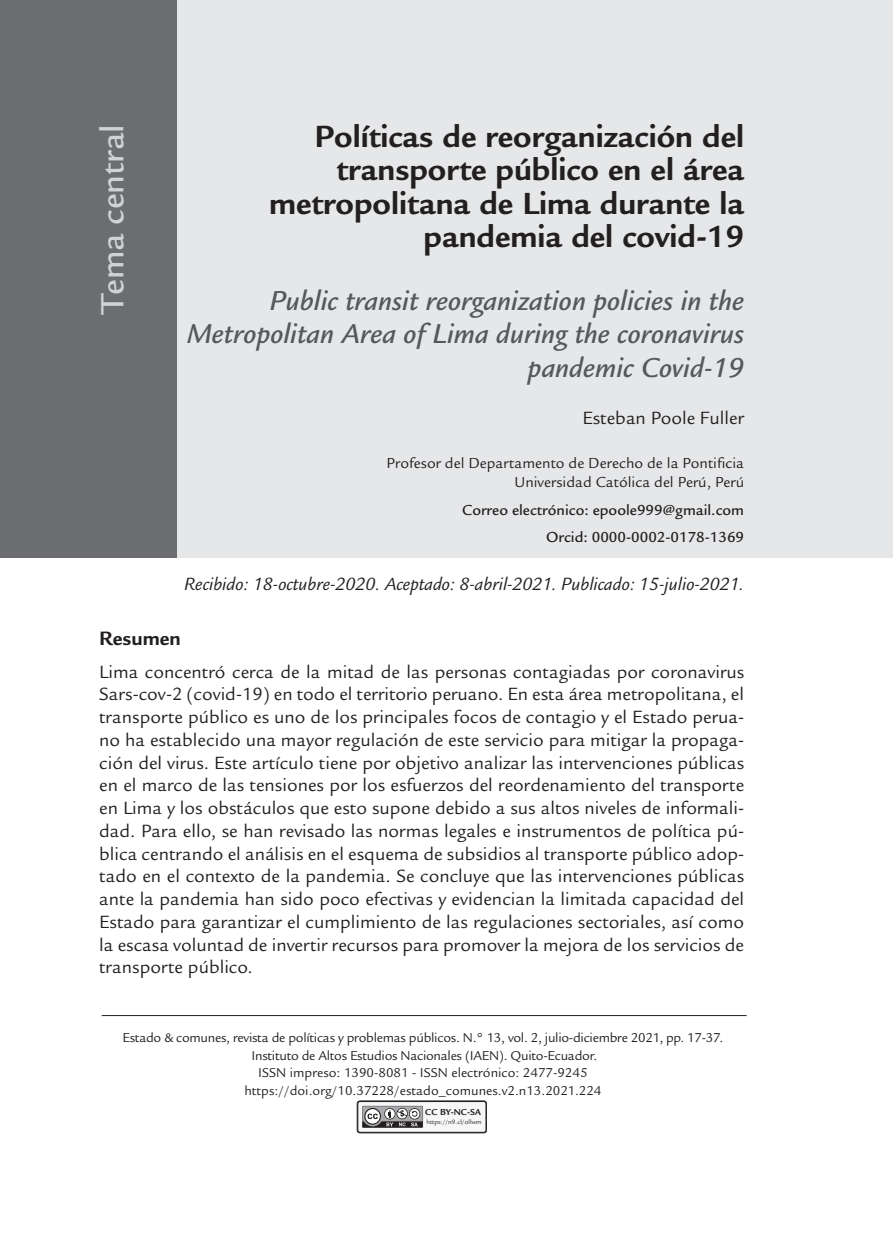
<style>
.page{position:relative;width:893px;height:1241px;background:#fff}
.page>*{position:absolute;margin:0;border:0;box-sizing:border-box;transform-origin:0 0}
.t1{font:500 35px "Legacy Sans Std";color:#d1d2d4}
.Título_1{font:700 33.25px/33.2px "Legacy Sans Std";color:#231f20;text-align:right}
.Titulo_Ingles{font:italic 500 29.75px/33.2px "Legacy Sans Std";color:#57585a;text-align:right}
.subtitulo_1{font:700 21px "Legacy Sans Std";color:#231f20}
.Básico_primero{font:19.25px/22.8px "Legacy Sans Std";color:#231f20;text-align:justify}
.Recibido{font:italic 19.25px "Legacy Sans Std";color:#231f20}
.Autor_tema{font:19.25px "Legacy Sans Std";color:#231f20}
.Cargo_tema{font:15.75px/18.9px "Legacy Sans Std";color:#231f20;text-align:right}
.Correo_Tema{font:500 15.75px "Legacy Sans Std";color:#231f20}
.Orcid_Tema{font:500 15.75px "Legacy Sans Std";color:#231f20}
.Básico_primero-2{font:14px "Legacy Sans Std";letter-spacing:-.02em;color:#231f20}
.Básico_primero-3{font:14px "Legacy Sans Std";color:#231f20}
.t2{font:700 9.45px "Legacy Sans Std";letter-spacing:-.005em;color:#231f20}
.t3{font:6.83px "Legacy Sans Std";color:#231f20}
</style>
<div class="page">
<div style="left:52px;top:0;width:841px;height:558px;background:#e6e7e9"></div>
<div style="left:0;top:0;width:176px;height:558px;background:#6c6d70"></div>
<div style="left:357px;top:1100px;width:129px;height:32px;background:#f7f7f8;border-radius:3px"></div>
<div style="left:357px;top:1100px;width:130px;height:32px;border:1px solid #231f20;border-radius:3px"></div>
<div style="left:358px;top:1101px;width:128px;height:31px;border:1px solid #231f20;border-radius:2px"></div>
<svg style="left:362px;top:1105px;width:61px;height:22px"></svg>
<hr style="left:102px;top:1014px;width:645px;height:1px;background:#231f20">
<p class="t1" style="left:92px;top:314px;width:191px;rotate:-90deg">Tema central</p>
<p class="Título_1" style="left:269px;top:120px;width:477px">Políticas de reorganización del transporte público en el área metropolitana de Lima durante la pandemia del covid-19</p>
<p class="Titulo_Ingles" style="left:187px;top:284px;width:559px">Public transit reorganization policies in the<br>Metropolitan Area of Lima during the coronavirus pandemic Covid-19</p>
<p class="Autor_tema" style="left:582px;top:407px;width:163px">Esteban Poole Fuller</p>
<p class="Cargo_tema" style="left:387px;top:453px;width:359px">Profesor del Departamento de Derecho de la Pontificia<br>Universidad Católica del Perú, Perú</p>
<p class="Correo_Tema" style="left:462px;top:500px;width:283px">Correo electrónico: epoole999@gmail.com</p>
<p class="Orcid_Tema" style="left:546px;top:528px;width:199px">Orcid: 0000-0002-0178-1369</p>
<p class="Recibido" style="left:184px;top:573px;width:561px">Recibido: 18-octubre-2020. Aceptado: 8-abril-2021. Publicado: 15-julio-2021.</p>
<p class="subtitulo_1" style="left:99px;top:626px;width:83px">Resumen</p>
<p class="Básico_primero" style="left:99px;top:660px;width:646px">Lima concentró cerca de la mitad de las personas contagiadas por coronavirus Sars-cov-2 (covid-19) en todo el territorio peruano. En esta área metropolitana, el transporte público es uno de los principales focos de contagio y el Estado perua&shy;no ha establecido una mayor regulación de este servicio para mitigar la propaga&shy;ción del virus. Este artículo tiene por objetivo analizar las intervenciones públicas en el marco de las tensiones por los esfuerzos del reordenamiento del transporte en Lima y los obstáculos que esto supone debido a sus altos niveles de informali&shy;dad. Para ello, se han revisado las normas legales e instrumentos de política pú&shy;blica centrando el análisis en el esquema de subsidios al transporte público adop&shy;tado en el contexto de la pandemia. Se concluye que las intervenciones públicas ante la pandemia han sido poco efectivas y evidencian la limitada capacidad del Estado para garantizar el cumplimiento de las regulaciones sectoriales, así como la escasa voluntad de invertir recursos para promover la mejora de los servicios de transporte público.</p>
<p class="Básico_primero-2" style="left:122px;top:1029px;width:602px">Estado &amp; comunes, revista de políticas y problemas públicos. N.° 13, vol. 2, julio-diciembre 2021, pp. 17-37.</p>
<p class="Básico_primero-2" style="left:252px;top:1047px;width:347px">Instituto de Altos Estudios Nacionales (IAEN). Quito-Ecuador.</p>
<p class="Básico_primero-3" style="left:258px;top:1064px;width:331px">ISSN impreso: 1390-8081 - ISSN electrónico: 2477-9245</p>
<p class="Básico_primero-3" style="left:244px;top:1082px;width:359px">https://doi.org/10.37228/estado_comunes.v2.n13.2021.224</p>
<p class="t2" style="left:425px;top:1106px;width:58px">CC BY-NC-SA</p>
<p class="t3" style="left:426px;top:1117px;width:57px">https://n9.cl/ollwm</p>
</div>
